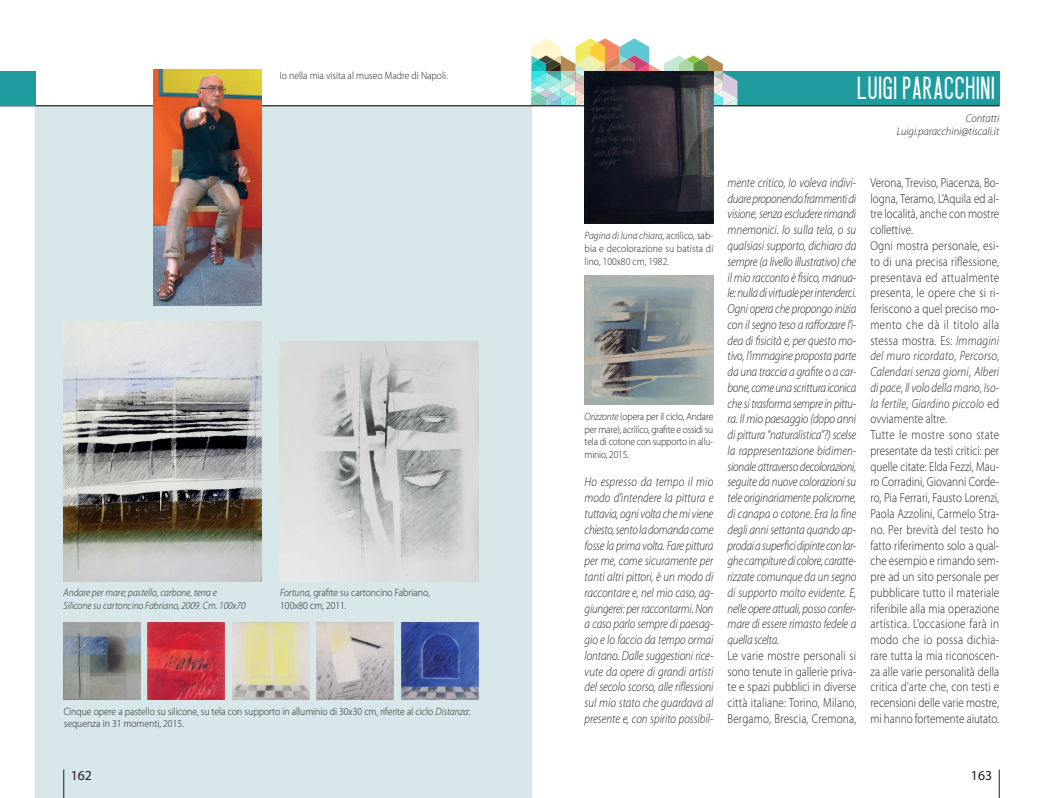
<style>
.page{position:relative;width:1063px;height:798px;background:#fff}
.page>*{position:absolute;margin:0;border:0;box-sizing:border-box;transform-origin:0 0}
.Nome_artista{font:32.5px "Nike Total 90";letter-spacing:-.015em;color:#fff;scale:.95 1}
.t1{font:13.75px "Myriad Pro";color:#231f20}
.Testo_Artista{font:italic 300 13.12px/15.8px "Myriad Pro";letter-spacing:-.005em;color:#231f20;text-align:justify;scale:.85 1}
.Testo_Artista-2{font:300 13.12px/15.8px "Myriad Pro";color:#231f20;text-align:justify;scale:.85 1}
.Contatti_artista{font:italic 300 11.25px "Myriad Pro";color:#231f20;scale:.95 1}
.Testo_normale{font:300 10.62px/12.8px "Myriad Pro";color:#231f20;text-align:justify;scale:.91 1}
.Testo_normale-2{font:italic 300 10.62px "Myriad Pro";color:#231f20;scale:.91 1}
.s1{font-style:italic}
</style>
<div class="page">
<svg style="left:999px;top:769px;width:1px;height:28px"></svg>
<div style="left:35px;top:106px;width:496px;height:691px;background:#d7e7e9"></div>
<div style="left:532px;top:71px;width:467px;height:34px;background:#1f9b9e"></div>
<hr style="left:0;top:105px;width:999px;height:1px;background:#231f20">
<div style="left:0;top:71px;width:35px;height:34px;background:#1f9b9e"></div>
<svg style="left:531px;top:38px;width:206px;height:67px"></svg>
<img style="left:153px;top:69px;width:109px;height:237px">
<img style="left:148px;top:622px;width:77px;height:77px">
<img style="left:401px;top:622px;width:77px;height:77px">
<img style="left:232px;top:622px;width:77px;height:77px">
<img style="left:317px;top:622px;width:77px;height:77px">
<img style="left:63px;top:622px;width:77px;height:77px">
<img style="left:280px;top:341px;width:198px;height:240px">
<img style="left:585px;top:276px;width:128px;height:129px">
<img style="left:63px;top:321px;width:199px;height:260px">
<img style="left:585px;top:72px;width:128px;height:152px">
<p class="Testo_normale" style="left:280px;top:69px;width:186px">Io nella mia visita al museo Madre di Napoli.</p>
<p class="Testo_normale-2" style="left:63px;top:587px;width:170px">Andare per mare; pastello, carbone, terra e</p>
<p class="Testo_normale-2" style="left:63px;top:600px;width:202px">Silicone su cartoncino Fabriano, 2009. Cm. 100x70</p>
<p class="Testo_normale" style="left:280px;top:586px;width:166px"><span class="s1">Fortuna</span>, grafite su cartoncino Fabriano,</p>
<p class="Testo_normale" style="left:280px;top:599px;width:75px">100x80 cm, 2011.</p>
<p class="Testo_normale" style="left:64px;top:704px;width:448px">Cinque opere a pastello su silicone, su tela con supporto in alluminio di 30x30 cm, riferite al ciclo <span class="s1">Distanza</span>: sequenza in 31 momenti, 2015.</p>
<p class="Nome_artista" style="left:856px;top:70px;width:148px">LUIGI PARACCHINI</p>
<p class="Contatti_artista" style="left:966px;top:112px;width:37px">Contatti</p>
<p class="Contatti_artista" style="left:897px;top:126px;width:109px">Luigi.paracchini@tiscali.it</p>
<p class="Testo_normale" style="left:585px;top:229px;width:143px"><span class="s1">Pagina di luna chiara</span>, acrilico, sab&shy;bia e decolorazione su batista di lino, 100x80 cm, 1982.</p>
<p class="Testo_normale" style="left:585px;top:410px;width:143px"><span class="s1">Orizzonte</span> (opera per il ciclo, Andare per mare), acrilico, grafite e ossidi su tela di cotone con supporto in allu&shy;minio, 2015.</p>
<p class="Testo_Artista" style="left:585px;top:474px;width:153px">Ho espresso da tempo il mio modo d’intendere la pittura e tuttavia, ogni volta che mi viene chiesto, sento la domanda come fosse la prima volta. Fare pittura per me, come sicuramente per tanti altri pittori, è un modo di raccontare e, nel mio caso, ag&shy;giungerei: per raccontarmi. Non a caso parlo sempre di paesag&shy;gio e lo faccio da tempo ormai lontano. Dalle suggestioni rice&shy;vute da opere di grandi artisti del secolo scorso, alle riflessioni sul mio stato che guardava al presente e, con spirito possibil-</p>
<p class="Testo_Artista" style="left:728px;top:175px;width:153px">mente critico, lo voleva indivi&shy;duare proponendo frammenti di visione, senza escludere rimandi mnemonici. Io sulla tela, o su qualsiasi supporto, dichiaro da sempre (a livello illustrativo) che il mio racconto è fisico, manua&shy;le: nulla di virtuale per intenderci.<br>Ogni opera che propongo inizia con il segno teso a rafforzare l’i&shy;dea di fisicità e, per questo mo&shy;tivo, l’immagine proposta parte da una traccia a grafite o a car&shy;bone, come una scrittura iconica che si trasforma sempre in pittu&shy;ra. Il mio paesaggio (dopo anni di pittura “naturalistica”?) scelse la rappresentazione bidimen&shy;sionale attraverso decolorazioni, seguite da nuove colorazioni su tele originariamente policrome, di canapa o cotone. Era la fine degli anni settanta quando ap&shy;prodai a superfici dipinte con lar&shy;ghe campiture di colore, caratte&shy;rizzate comunque da un segno di supporto molto evidente. E, nelle opere attuali, posso confer&shy;mare di essere rimasto fedele a quella scelta.</p>
<p class="Testo_Artista-2" style="left:728px;top:647px;width:153px">Le varie mostre personali si sono tenute in gallerie priva&shy;te e spazi pubblici in diverse città italiane: Torino, Milano, Bergamo, Brescia, Cremona,</p>
<p class="Testo_Artista-2" style="left:870px;top:175px;width:153px">Verona, Treviso, Piacenza, Bo&shy;logna, Teramo, L’Aquila ed al&shy;tre località, anche con mostre collettive.</p>
<p class="Testo_Artista-2" style="left:870px;top:238px;width:153px">Ogni mostra personale, esi&shy;to di una precisa riflessione, presentava ed attualmente presenta, le opere che si ri&shy;feriscono a quel preciso mo&shy;mento che dà il titolo alla stessa mostra. Es: <span class="s1">Immagini del muro ricordato</span>, <span class="s1">Percorso</span>, <span class="s1">Calendari senza giorni</span>, <span class="s1">Alberi di pace</span>, <span class="s1">Il volo della mano</span>, <span class="s1">Iso&shy;la fertile</span>, <span class="s1">Giardino piccolo</span> ed ovviamente altre.</p>
<p class="Testo_Artista-2" style="left:870px;top:427px;width:153px">Tutte le mostre sono state presentate da testi critici: per quelle citate: Elda Fezzi, Mau&shy;ro Corradini, Giovanni Corde&shy;ro, Pia Ferrari, Fausto Lorenzi, Paola Azzolini, Carmelo Stra&shy;no. Per brevità del testo ho fatto riferimento solo a qual&shy;che esempio e rimando sem&shy;pre ad un sito personale per pubblicare tutto il materiale riferibile alla mia operazione artistica. L’occasione farà in modo che io possa dichia&shy;rare tutta la mia riconoscen&shy;za alle varie personalità della critica d’arte che, con testi e recensioni delle varie mostre, mi hanno fortemente aiutato.</p>
<p class="t1" style="left:71px;top:767px;width:23px">162</p>
<p class="t1" style="left:971px;top:767px;width:23px">163</p>
</div>
